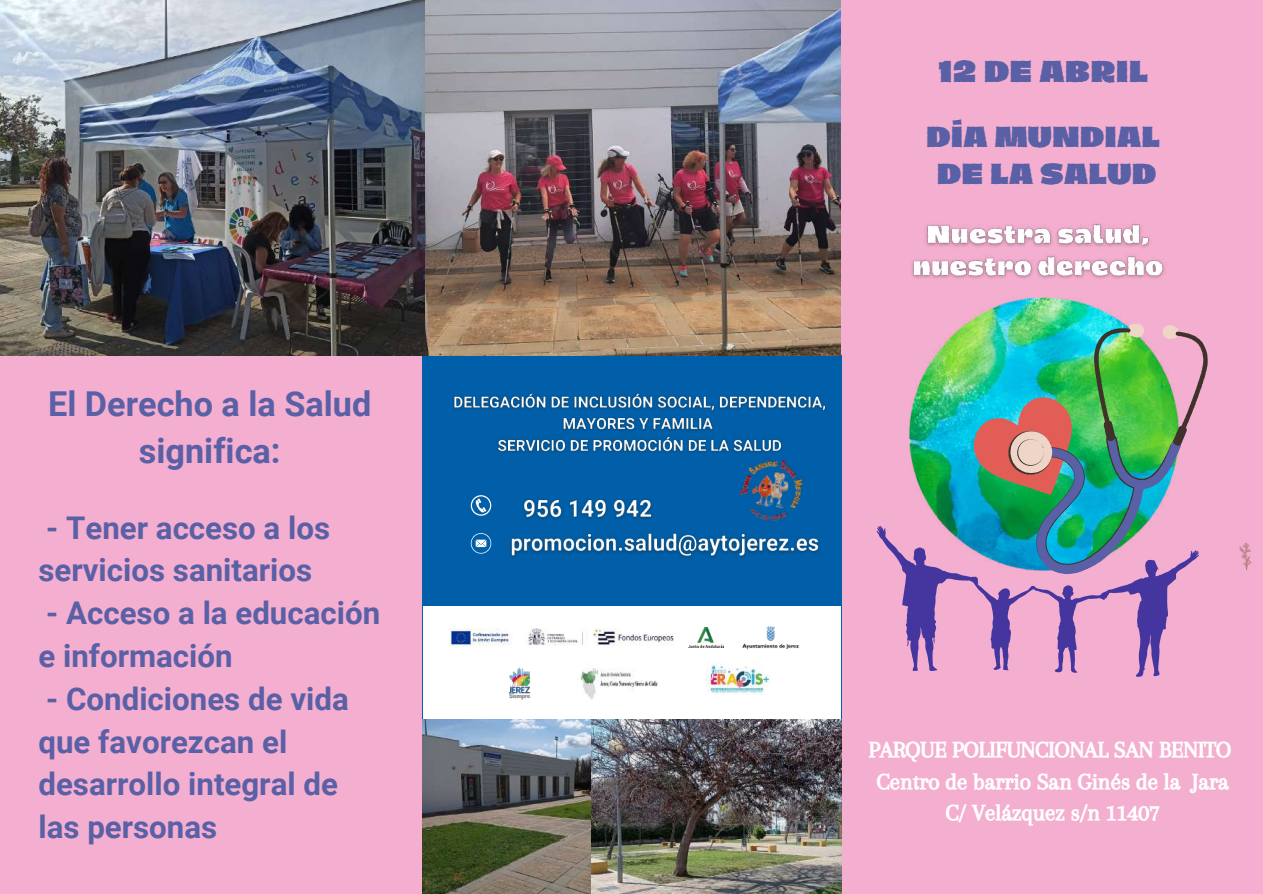
<style>
.page{position:relative;width:1263px;height:894px;background:#fff}
.page>*{position:absolute;margin:0;border:0;box-sizing:border-box;transform-origin:0 0}
.t1{font:700 34.2px/47.2px "Roboto";color:#5a60a5;text-align:center}
.t2{font:700 31.2px/42.8px "Roboto";color:#5a60a5}
.t3{font:900 27.75px "Dingos Stamp";color:#5a60a5}
.t4{font:900 26.7px/37.2px "Dingos Stamp";color:#5a60a5;text-align:center}
.t5{font:23.25px/31.5px "CA Generated";color:#fff;text-align:center}
</style>
<div class="page">
<div style="left:0;top:0;width:1263px;height:893px;background:#f4aecf"></div>
<div style="left:423px;top:355px;width:418px;height:364px;background:#005fa8"></div>
<div style="left:424px;top:606px;width:417px;height:113px;background:#fff"></div>
<img style="left:742px;top:626px;width:57px;height:24px">
<img style="left:689px;top:627px;width:35px;height:20px">
<img style="left:740px;top:460px;width:64px;height:62px">
<img style="left:423px;top:719px;width:168px;height:174px">
<img style="left:591px;top:719px;width:250px;height:174px">
<img style="left:909px;top:325px;width:55px;height:201px">
<img style="left:965px;top:297px;width:287px;height:273px">
<svg style="left:876px;top:526px;width:323px;height:150px"></svg>
<svg style="left:471px;top:533px;width:20px;height:20px"></svg>
<svg style="left:471px;top:495px;width:20px;height:20px"></svg>
<img style="left:706px;top:662px;width:64px;height:31px">
<img style="left:0;top:0;width:840px;height:356px">
<img style="left:450px;top:628px;width:224px;height:19px">
<img style="left:508px;top:666px;width:23px;height:34px">
<img style="left:580px;top:668px;width:78px;height:32px">
<img style="left:510px;top:533px;width:309px;height:25px">
<img style="left:523px;top:499px;width:129px;height:20px">
<img style="left:911px;top:224px;width:254px;height:55px">
<img style="left:453px;top:392px;width:373px;height:61px">
<p class="t1" style="left:48px;top:380px;width:325px">El Derecho a la Salud significa:</p>
<p class="t2" style="left:38px;top:506px;width:293px">- Tener acceso a los servicios sanitarios</p>
<p class="t2" style="left:38px;top:592px;width:343px">- Acceso a la educación e información</p>
<p class="t2" style="left:38px;top:677px;width:312px">- Condiciones de vida que favorezcan el desarrollo integral de las personas</p>
<p class="t3" style="left:938px;top:60px;width:212px">12 DE ABRIL</p>
<p class="t4" style="left:926px;top:120px;width:236px">DÍA MUNDIAL<br>DE LA SALUD</p>
<p class="t5" style="left:869px;top:733px;width:364px">PARQUE POLIFUNCIONAL SAN BENITO<br>Centro de barrio San Ginés de la Jara<br>C/ Velázquez s/n 11407</p>
</div>
